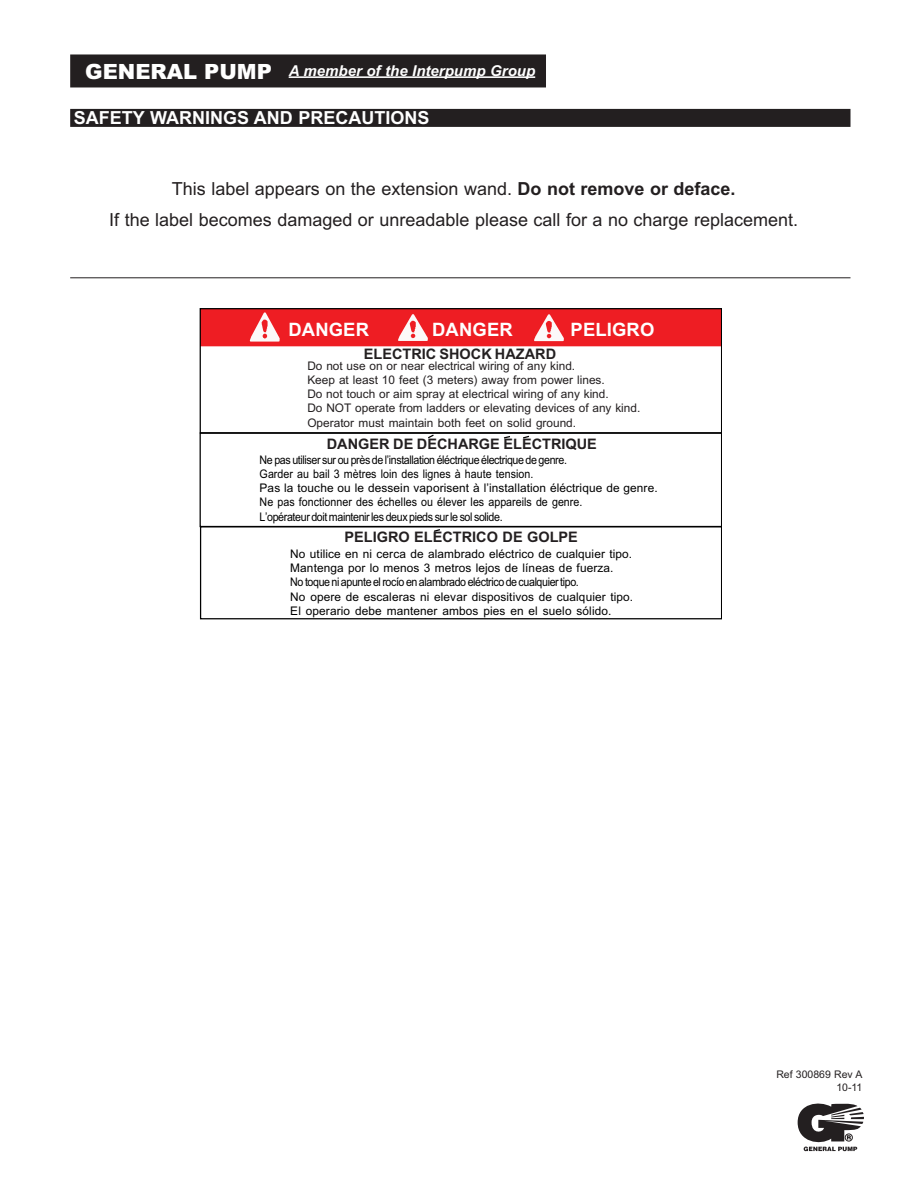
<style>
.page{position:relative;width:918px;height:1188px;background:#fff}
.page>*{position:absolute;margin:0;border:0;box-sizing:border-box;transform-origin:0 0}
.t1{font:18.45px "Arial Bold+T42+LYUNCF";letter-spacing:.005em;color:#fff}
.t2{font:18px/31.5px "Arial";color:#231f20;text-align:center}
.t3{font:700 18px "Arial";color:#fff}
.t4{font:italic 700 15px "Arial";color:#fff}
.t5{font:14.55px "Arial Bold+T42+LYUNCF";color:#231f20}
.t6{font:11.85px/14.2px "Arial+T42+SYLVCR";letter-spacing:.005em;color:#000;scale:.9 1}
.t7{font:11.85px/14.2px "Arial+T42+SYLVCR";letter-spacing:.005em;color:#000}
.t8{font:11.85px/14.2px "Arial+T42+SYLVCR";color:#231f20}
.t9{font:10.5px/12.6px "Arial";color:#231f20;text-align:right}
.s1{font-weight:900;font-style:normal;font-size:21px}
.s2{font-weight:700}
</style>
<div class="page">
<svg style="left:798px;top:1104px;width:66px;height:47px"></svg>
<div style="left:70px;top:109px;width:781px;height:18px;background:#231f20"></div>
<hr style="left:70px;top:278px;width:781px;height:1px;background:#231f20">
<div style="left:70px;top:54px;width:476px;height:33px;background:#231f20"></div>
<hr style="left:289px;top:76px;width:246px;height:2px;background:#fff">
<div style="left:200px;top:526px;width:521px;height:93px;border:1px solid #000"></div>
<div style="left:202px;top:310px;width:517px;height:36px;background:#ee1d23"></div>
<div style="left:200px;top:308px;width:521px;height:125px;border:1px solid #000"></div>
<div style="left:200px;top:433px;width:521px;height:94px;border:1px solid #000"></div>
<img style="left:250px;top:312px;width:30px;height:30px">
<img style="left:398px;top:314px;width:30px;height:27px">
<img style="left:534px;top:314px;width:30px;height:27px">
<svg style="left:427px;top:433px;width:104px;height:99px"></svg>
<p class="t4" style="left:85px;top:62px;width:451px"><span class="s1">GENERAL PUMP</span> A member of the Interpump Group</p>
<h2 class="t3" style="left:74px;top:107px;width:357px">SAFETY WARNINGS AND PRECAUTIONS</h2>
<h2 class="t2" style="left:109px;top:173px;width:690px">This label appears on the extension wand. <span class="s2">Do not remove or deface.<br></span>If the label becomes damaged or unreadable please call for a no charge replacement.</h2>
<h1 class="t1" style="left:288px;top:318px;width:82px">DANGER</h1>
<h1 class="t1" style="left:432px;top:317px;width:82px">DANGER</h1>
<h1 class="t1" style="left:571px;top:317px;width:85px">PELIGRO</h1>
<p class="t5" style="left:364px;top:345px;width:194px">ELECTRIC SHOCK HAZARD</p>
<p class="t8" style="left:307px;top:359px;width:334px">Do not use on or near electrical wiring of any kind.<br>Keep at least 10 feet (3 meters) away from power lines.<br>Do not touch or aim spray at electrical wiring of any kind.<br>Do NOT operate from ladders or elevating devices of any kind.<br>Operator must maintain both feet on solid ground.</p>
<p class="t5" style="left:327px;top:434px;width:272px">DANGER DE DECHARGE ELECTRIQUE</p>
<p class="t6" style="left:260px;top:452px;width:444px">Ne pas utiliser sur ou près de l’installation éléctrique électrique de genre.<br>Garder au bail 3 mètres loin des lignes à haute tension.<br>Pas la touche ou le dessein vaporisent à l’installation éléctrique de genre.<br>Ne pas fonctionner des échelles ou élever les appareils de genre.<br>L’opérateur doit maintenir les deux pieds sur le sol solide.</p>
<p class="t5" style="left:345px;top:528px;width:235px">PELIGRO ELECTRICO DE GOLPE</p>
<p class="t7" style="left:290px;top:547px;width:344px">No utilice en ni cerca de alambrado eléctrico de cualquier tipo.<br>Mantenga por lo menos 3 metros lejos de líneas de fuerza.<br>No toque ni apunte el rocío en alambrado eléctrico de cualquier tipo.<br>No opere de escaleras ni elevar dispositivos de cualquier tipo.<br>El operario debe mantener ambos pies en el suelo sólido.</p>
<p class="t9" style="left:776px;top:1068px;width:88px">Ref 300869 Rev A<br>10-11</p>
</div>
